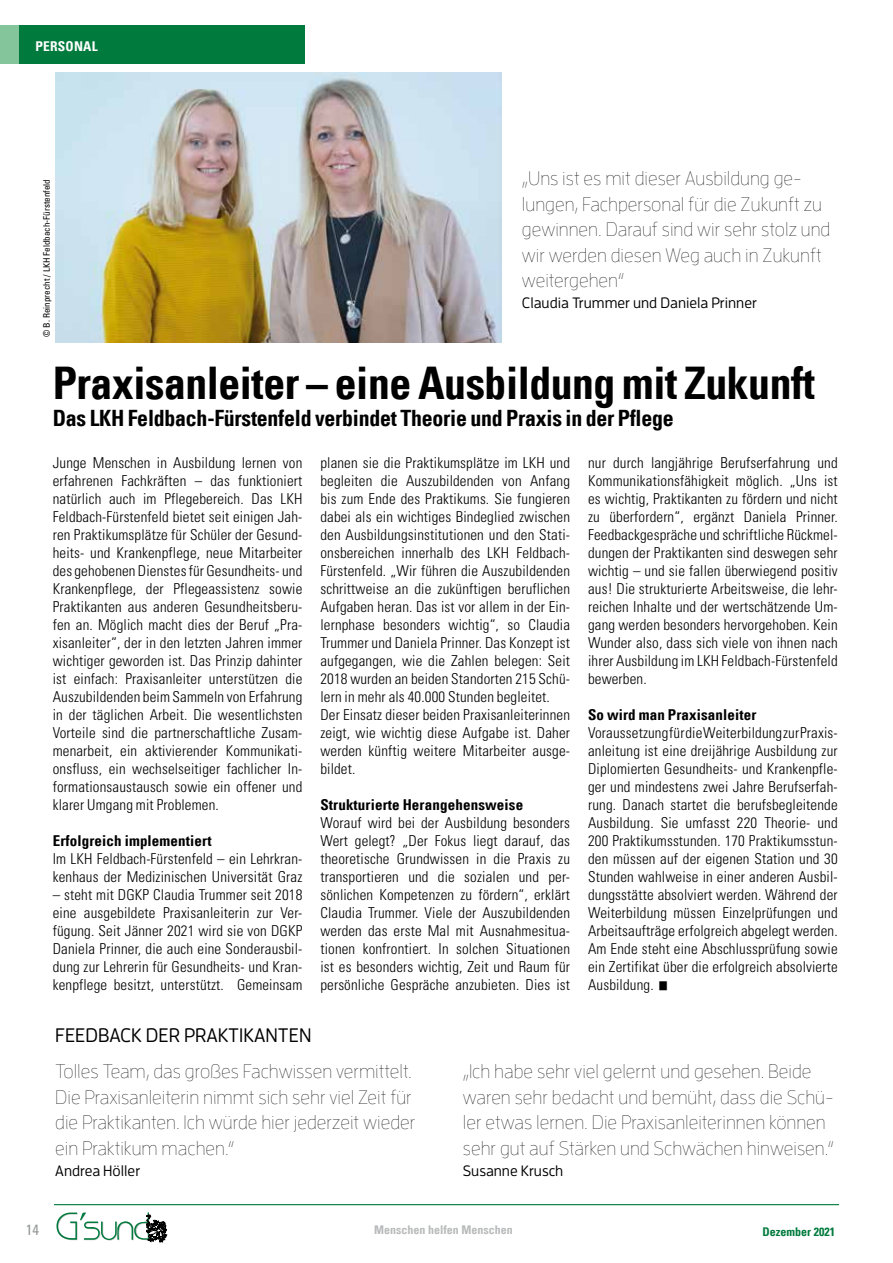
<style>
.page{position:relative;width:893px;height:1263px;background:#fff}
.page>*{position:absolute;margin:0;border:0;box-sizing:border-box;transform-origin:0 0}
.t1{font:italic 700 condensed 45px "Univers";letter-spacing:-.01em;color:#000}
.t2{font:italic 700 condensed 22.5px "Univers";letter-spacing:-.01em;color:#000}
.t3{font:100 19.5px/25.5px "Enzo OT";color:#000}
.t4{font:500 19.5px "Enzo OT";color:#000}
.t5{font:300 condensed 15px/18px "Univers LT Std";letter-spacing:.01em;color:#000;text-align:justify}
.t6{font:italic 700 condensed 15px "Univers";letter-spacing:.01em;color:#000}
.t7{font:500 15px "Enzo OT";color:#000}
.t8{font:condensed 15px "Univers";color:#969898}
.t9{font:700 condensed 13.5px "Univers";letter-spacing:.015em;color:#fff}
.t10{font:700 condensed 12px "Univers";color:#b9babb}
.t11{font:700 condensed 12px "Univers";color:#007b3d}
.t12{font:condensed 9px "Univers";color:#000}
</style>
<div class="page">
<hr style="left:54px;top:1204px;width:785px;height:1px;background:#007b3d">
<div style="left:0;top:26px;width:305px;height:38px;background:#007b3d"></div>
<div style="left:0;top:26px;width:18px;height:38px;background:#85c59c"></div>
<svg style="left:56px;top:1212px;width:111px;height:30px"></svg>
<img style="left:55px;top:72px;width:447px;height:270px">
<p class="t9" style="left:36px;top:37px;width:64px">PERSONAL</p>
<p class="t12" style="left:41px;top:337px;width:159px;rotate:-90deg">© B. Reinprecht / LKH Feldbach-Fürstenfeld</p>
<h3 class="t3" style="left:522px;top:165px;width:310px">„Uns ist es mit dieser Ausbildung ge&shy;lungen, Fachpersonal für die Zukunft zu gewinnen. Darauf sind wir sehr stolz und wir werden diesen Weg auch in Zukunft weitergehen“</h3>
<p class="t7" style="left:522px;top:294px;width:236px">Claudia Trummer und Daniela Prinner</p>
<h1 class="t1" style="left:53px;top:355px;width:764px">Praxisanleiter – eine Ausbildung mit Zukunft</h1>
<h2 class="t2" style="left:53px;top:404px;width:623px">Das LKH Feldbach-Fürstenfeld verbindet Theorie und Praxis in der Pflege</h2>
<p class="t5" style="left:53px;top:454px;width:251px">Junge Menschen in Ausbildung lernen von erfahrenen Fachkräften – das funktioniert natürlich auch im Pflegebereich. Das LKH Feldbach-Fürstenfeld bietet seit einigen Jah&shy;ren Praktikumsplätze für Schüler der Gesund&shy;heits- und Krankenpflege, neue Mitarbeiter des gehobenen Dienstes für Gesundheits- und Krankenpflege, der Pflegeassistenz sowie Praktikanten aus anderen Gesundheitsberu&shy;fen an. Möglich macht dies der Beruf „Pra&shy;xisanleiter“, der in den letzten Jahren immer wichtiger geworden ist. Das Prinzip dahinter ist einfach: Praxisanleiter unterstützen die Auszubildenden beim Sammeln von Erfahrung in der täglichen Arbeit. Die wesentlichsten Vorteile sind die partnerschaftliche Zusam&shy;menarbeit, ein aktivierender Kommunikati&shy;onsfluss, ein wechselseitiger fachlicher In&shy;formationsaustausch sowie ein offener und klarer Umgang mit Problemen.</p>
<p class="t6" style="left:53px;top:831px;width:160px">Erfolgreich implementiert</p>
<p class="t5" style="left:53px;top:850px;width:251px">Im LKH Feldbach-Fürstenfeld – ein Lehrkran&shy;kenhaus der Medizinischen Universität Graz</p>
<p class="t5" style="left:53px;top:886px;width:251px">– steht mit DGKP Claudia Trummer seit 2018 eine ausgebildete Praxisanleiterin zur Ver&shy;fügung. Seit Jänner 2021 wird sie von DGKP Daniela Prinner, die auch eine Sonderausbil&shy;dung zur Lehrerin für Gesundheits- und Kran&shy;kenpflege besitzt, unterstützt. Gemeinsam</p>
<p class="t5" style="left:320px;top:454px;width:251px;text-align:left">planen sie die Praktikumsplätze im LKH und begleiten die Auszubildenden von Anfang bis zum Ende des Praktikums. Sie fungieren dabei als ein wichtiges Bindeglied zwischen den Ausbildungsinstitutionen und den Stati&shy;onsbereichen innerhalb des LKH Feldbach-Fürstenfeld. „Wir führen die Auszubildenden schrittweise an die zukünftigen beruflichen Aufgaben heran. Das ist vor allem in der Ein&shy;lernphase besonders wichtig“, so Claudia Trummer und Daniela Prinner. Das Konzept ist aufgegangen, wie die Zahlen belegen: Seit 2018 wurden an beiden Standorten 215 Schü&shy;lern in mehr als 40.000 Stunden begleitet.<br>Der Einsatz dieser beiden Praxisanleiterinnen zeigt, wie wichtig diese Aufgabe ist. Daher werden künftig weitere Mitarbeiter ausge&shy;bildet.</p>
<p class="t6" style="left:320px;top:795px;width:204px">Strukturierte Herangehensweise</p>
<p class="t5" style="left:320px;top:814px;width:251px">Worauf wird bei der Ausbildung besonders Wert gelegt? „Der Fokus liegt darauf, das theoretische Grundwissen in die Praxis zu transportieren und die sozialen und per&shy;sönlichen Kompetenzen zu fördern“, erklärt Claudia Trummer. Viele der Auszubildenden werden das erste Mal mit Ausnahmesitua&shy;tionen konfrontiert. In solchen Situationen ist es besonders wichtig, Zeit und Raum für persönliche Gespräche anzubieten. Dies ist</p>
<h3 class="t4" style="left:55px;top:1024px;width:258px">FEEDBACK DER PRAKTIKANTEN</h3>
<p class="t5" style="left:588px;top:454px;width:251px">nur durch langjährige Berufserfahrung und Kommunikationsfähigkeit möglich. „Uns ist es wichtig, Praktikanten zu fördern und nicht zu überfordern“, ergänzt Daniela Prinner.<br>Feedbackgespräche und schriftliche Rückmel&shy;dungen der Praktikanten sind deswegen sehr wichtig – und sie fallen überwiegend positiv aus! Die strukturierte Arbeitsweise, die lehr&shy;reichen Inhalte und der wertschätzende Um&shy;gang werden besonders hervorgehoben. Kein Wunder also, dass sich viele von ihnen nach ihrer Ausbildung im LKH Feldbach-Fürstenfeld bewerben.</p>
<p class="t6" style="left:588px;top:705px;width:170px">So wird man Praxisanleiter</p>
<p class="t5" style="left:588px;top:724px;width:251px">Voraussetzung für die Weiterbildung zur Praxis&shy;anleitung ist eine dreijährige Ausbildung zur Diplomierten Gesundheits- und Krankenpfle&shy;ger und mindestens zwei Jahre Berufserfah&shy;rung. Danach startet die berufsbegleitende Ausbildung. Sie umfasst 220 Theorie- und 200 Praktikumsstunden. 170 Praktikumsstun&shy;den müssen auf der eigenen Station und 30<br>Stunden wahlweise in einer anderen Ausbil&shy;dungsstätte absolviert werden. Während der Weiterbildung müssen Einzelprüfungen und Arbeitsaufträge erfolgreich abgelegt werden.<br>Am Ende steht eine Abschlussprüfung sowie ein Zertifikat über die erfolgreich absolvierte Ausbildung. <sup>█</sup></p>
<h3 class="t3" style="left:55px;top:1058px;width:362px">Tolles Team, das großes Fachwissen vermittelt.<br>Die Praxisanleiterin nimmt sich sehr viel Zeit für die Praktikanten. Ich würde hier jederzeit wieder ein Praktikum machen.“</h3>
<p class="t7" style="left:55px;top:1162px;width:86px">Andrea Höller</p>
<h3 class="t3" style="left:463px;top:1058px;width:373px">„Ich habe sehr viel gelernt und gesehen. Beide waren sehr bedacht und bemüht, dass die Schü&shy;ler etwas lernen. Die Praxisanleiterinnen können sehr gut auf Stärken und Schwächen hinweisen.“</h3>
<p class="t7" style="left:463px;top:1162px;width:102px">Susanne Krusch</p>
<p class="t8" style="left:26px;top:1220px;width:15px">14</p>
<p class="t10" style="left:374px;top:1223px;width:140px">Menschen helfen Menschen</p>
<p class="t11" style="left:762px;top:1224px;width:74px">Dezember 2021</p>
</div>
